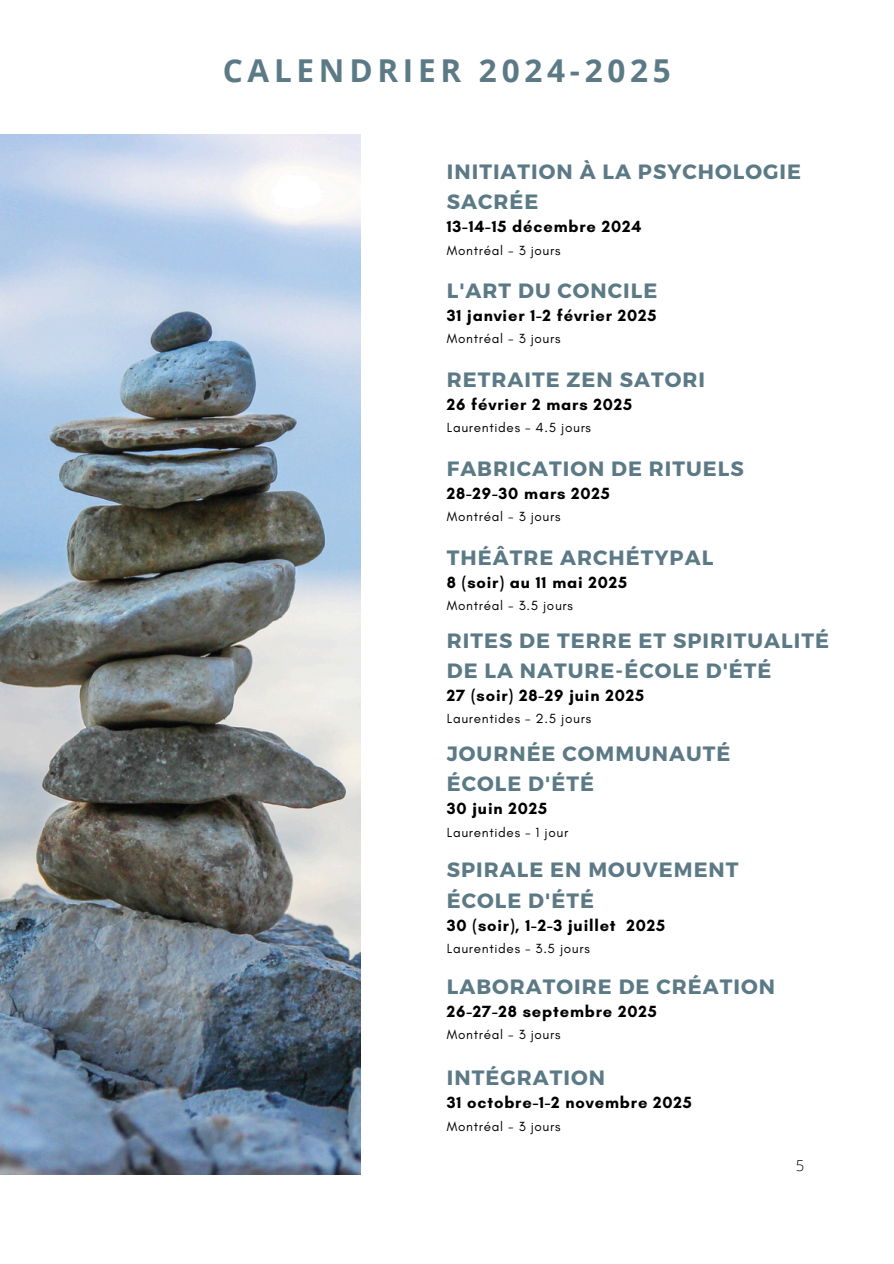
<style>
.page{position:relative;width:894px;height:1264px;background:#fff}
.page>*{position:absolute;margin:0;border:0;box-sizing:border-box;transform-origin:0 0}
.t1{font:700 31.5px "Open Sans";letter-spacing:.15em;color:#5b7a86}
.t2{font:700 20.7px/30.3px "Montserrat";letter-spacing:.05em;color:#5b7a86}
.t3{font:700 16.5px "Glacial Indifference";letter-spacing:.05em;color:#000}
.t4{font:300 15px "Open Sans";color:#000}
.t5{font:13.5px "Glacial Indifference";letter-spacing:.05em;color:#000}
</style>
<div class="page">
<img style="left:0;top:134px;width:360px;height:1039px">
<h1 class="t1" style="left:223px;top:48px;width:449px">CALENDRIER 2024-2025</h1>
<p class="t2" style="left:446px;top:155px;width:356px">INITIATION À LA PSYCHOLOGIE<br>SACRÉE</p>
<h2 class="t3" style="left:446px;top:216px;width:196px">13-14-15 décembre 2024</h2>
<h3 class="t5" style="left:446px;top:242px;width:115px">Montréal - 3 jours</h3>
<h3 class="t2" style="left:446px;top:275px;width:212px">L'ART DU CONCILE</h3>
<p class="t5" style="left:446px;top:330px;width:115px">Montréal - 3 jours</p>
<h2 class="t3" style="left:446px;top:305px;width:211px">31 janvier 1-2 février 2025</h2>
<h3 class="t2" style="left:446px;top:363px;width:259px">RETRAITE ZEN SATORI</h3>
<p class="t5" style="left:446px;top:419px;width:146px">Laurentides - 4.5 jours</p>
<h2 class="t3" style="left:446px;top:394px;width:187px">26 février 2 mars 2025</h2>
<h3 class="t2" style="left:446px;top:452px;width:298px">FABRICATION DE RITUELS</h3>
<p class="t5" style="left:446px;top:508px;width:115px">Montréal - 3 jours</p>
<h2 class="t3" style="left:446px;top:483px;width:164px">28-29-30 mars 2025</h2>
<h3 class="t2" style="left:446px;top:541px;width:268px">THÉÂTRE ARCHÉTYPAL</h3>
<p class="t5" style="left:446px;top:597px;width:127px">Montréal - 3.5 jours</p>
<h2 class="t3" style="left:446px;top:572px;width:182px">8 (soir) au 11 mai 2025</h2>
<h3 class="t2" style="left:446px;top:624px;width:383px">RITES DE TERRE ET SPIRITUALITÉ<br>DE LA NATURE-ÉCOLE D'ÉTÉ</h3>
<p class="t5" style="left:446px;top:710px;width:146px">Laurentides - 2.5 jours</p>
<h2 class="t3" style="left:446px;top:685px;width:199px">27 (soir) 28-29 juin 2025</h2>
<h3 class="t2" style="left:446px;top:737px;width:285px">JOURNÉE COMMUNAUTÉ<br>ÉCOLE D'ÉTÉ</h3>
<p class="t5" style="left:446px;top:823px;width:123px">Laurentides - 1 jour</p>
<h2 class="t3" style="left:446px;top:798px;width:102px">30 juin 2025</h2>
<h3 class="t2" style="left:446px;top:853px;width:293px">SPIRALE EN MOUVEMENT<br>ÉCOLE D'ÉTÉ</h3>
<p class="t5" style="left:446px;top:940px;width:144px">Laurentides - 3.5 jours</p>
<h2 class="t3" style="left:446px;top:914px;width:220px">30 (soir), 1-2-3 juillet 2025</h2>
<h3 class="t2" style="left:446px;top:970px;width:329px">LABORATOIRE DE CRÉATION</h3>
<p class="t5" style="left:446px;top:1026px;width:115px">Montréal - 3 jours</p>
<h2 class="t3" style="left:446px;top:1000px;width:211px">26-27-28 septembre 2025</h2>
<h3 class="t2" style="left:446px;top:1061px;width:160px">INTÉGRATION</h3>
<p class="t5" style="left:446px;top:1117px;width:115px">Montréal - 3 jours</p>
<p class="t3" style="left:446px;top:1092px;width:246px">31 octobre-1-2 novembre 2025</p>
<h2 class="t4" style="left:795px;top:1154px;width:10px">5</h2>
</div>
